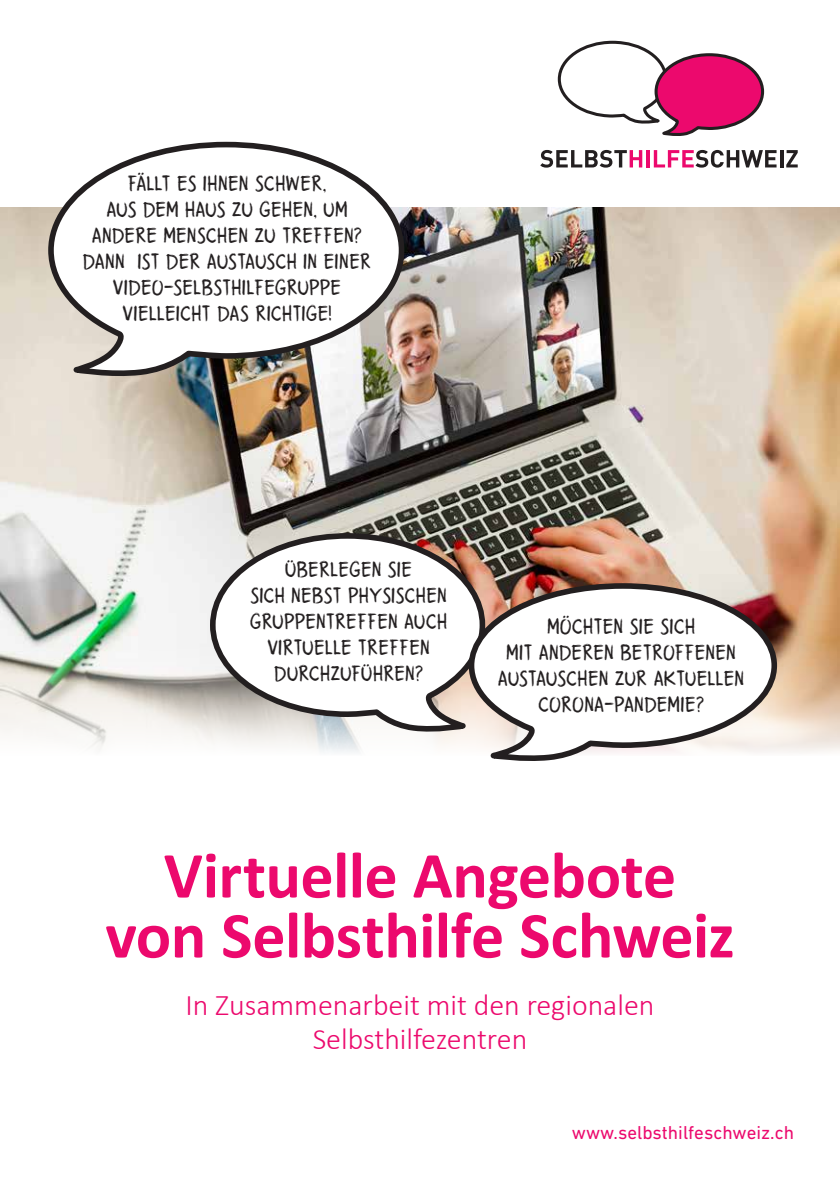
<style>
.page{position:relative;width:840px;height:1191px;background:#fff}
.page>*{position:absolute;margin:0;border:0;box-sizing:border-box;transform-origin:0 0}
.t1{font:700 66px/60px "Calibri";letter-spacing:-.01em;color:#ec096d;text-align:center}
.t2{font:300 30px/34px "Calibri";color:#ec096d;text-align:center}
.t3{font:22px/26px "Attaboy";color:#231f20;text-align:center}
.t4{font:19px "DIN Next LT Pro";color:#ec096d}
</style>
<div class="page">
<img style="left:0;top:208px;width:839px;height:545px">
<svg style="left:207px;top:530px;width:280px;height:201px"></svg>
<svg style="left:465px;top:580px;width:314px;height:181px"></svg>
<svg style="left:557px;top:41px;width:208px;height:95px"></svg>
<svg style="left:540px;top:150px;width:102px;height:18px"></svg>
<hr style="left:646px;top:150px;width:3px;height:17px;background:#ec096d">
<svg style="left:653px;top:150px;width:123px;height:18px"></svg>
<hr style="left:779px;top:150px;width:3px;height:17px;background:#231f20">
<svg style="left:786px;top:150px;width:11px;height:17px"></svg>
<svg style="left:45px;top:141px;width:362px;height:234px"></svg>
<p class="t3" style="left:82px;top:170px;width:290px">FÄLLT ES IHNEN SCHWER,<br>AUS DEM HAUS ZU GEHEN, UM<br>ANDERE MENSCHEN ZU TREFFEN?<br>DANN IST DER AUSTAUSCH IN EINER<br>VIDEO-SELBSTHILFEGRUPPE<br>VIELLEICHT DAS RICHTIGE!</p>
<p class="t3" style="left:250px;top:555px;width:199px">ÜBERLEGEN SIE<br>SICH NEBST PHYSISCHEN<br>GRUPPENTREFFEN AUCH<br>VIRTUELLE TREFFEN<br>DURCHZUFÜHREN?</p>
<p class="t3" style="left:497px;top:613px;width:248px">MÖCHTEN SIE SICH<br>MIT ANDEREN BETROFFENEN<br>AUSTAUSCHEN ZUR AKTUELLEN<br>CORONA-PANDEMIE?</p>
<h1 class="t1" style="left:105px;top:845px;width:630px">Virtuelle Angebote von Selbsthilfe Schweiz</h1>
<h2 class="t2" style="left:185px;top:986px;width:470px">In Zusammenarbeit mit den regionalen<br>Selbsthilfezentren</h2>
<p class="t4" style="left:571px;top:1121px;width:223px">www.selbsthilfeschweiz.ch</p>
</div>
